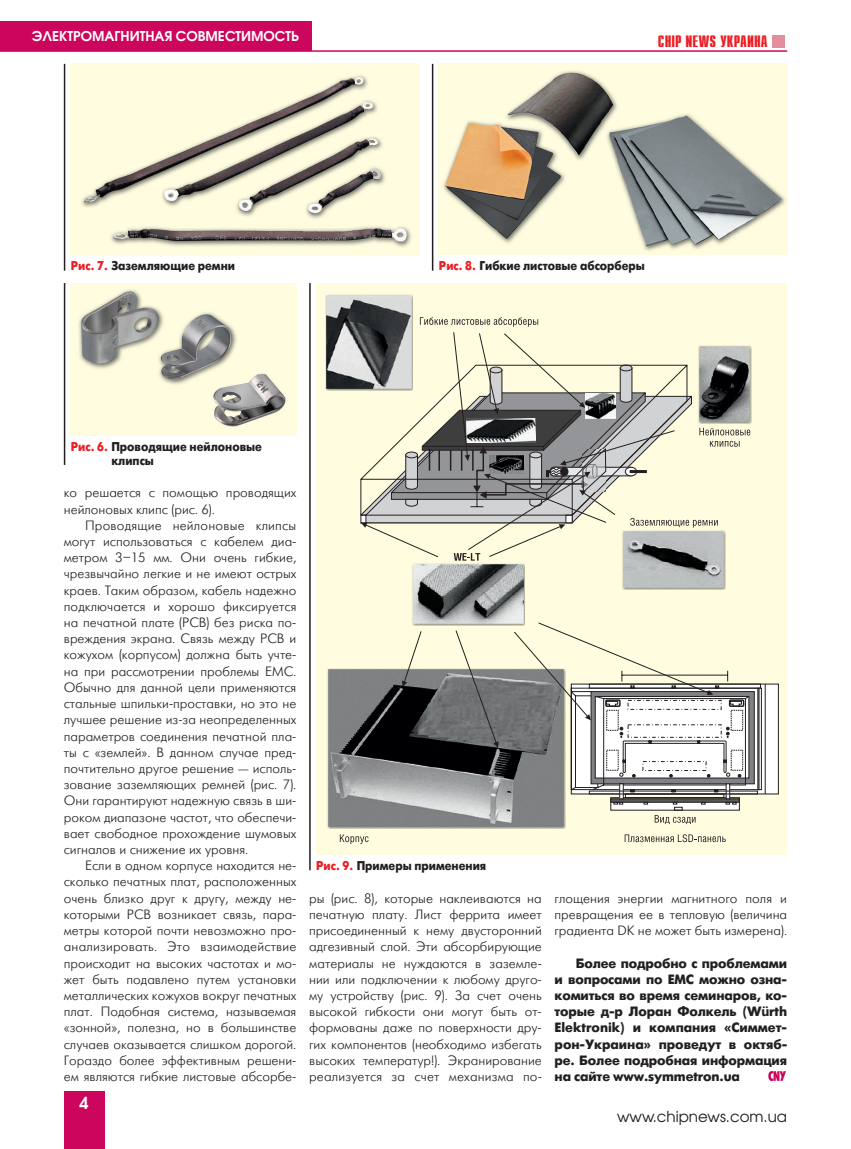
<style>
.page{position:relative;width:851px;height:1149px;background:#fff}
.page>*{position:absolute;margin:0;border:0;box-sizing:border-box;transform-origin:0 0}
.t1{font:700 16.5px "Compact C";color:#ee1d23}
.t2{font:600 16.5px "Avant Garde Gothic C";color:#fff}
.t3{font:15px "Avant Garde Gothic C";color:#231f20}
.t4{font:13.5px/16.2px "Futuris Light C";color:#231f20;text-align:justify}
.t5{font:700 13.5px/16.2px "Futuris C";letter-spacing:-.01em;color:#231f20;text-align:justify}
.t6{font:600 13.5px "Avant Garde Gothic C";color:#fff}
.t7{font:700 12.75px/14.2px "Futuris C";color:#231f20;scale:.9 1}
.s1{color:#ee1d23}
.s2{font-family:"Khmer UI"}
</style>
<div class="page">
<div style="left:64px;top:1091px;width:40px;height:57px;background:#cc055d"></div>
<hr style="left:0;top:50px;width:787px;height:2px;background:#cc055d">
<div style="left:772px;top:35px;width:12px;height:12px;background:#e48e9d"></div>
<div style="left:0;top:21px;width:312px;height:30px;background:#cc055d"></div>
<svg style="left:768px;top:1071px;width:17px;height:9px"></svg>
<hr style="left:432px;top:64px;width:1px;height:206px;background:#231f20">
<img style="left:439px;top:64px;width:348px;height:191px">
<hr style="left:309px;top:283px;width:1px;height:587px;background:#231f20">
<div style="left:316px;top:283px;width:471px;height:571px;background:#fffce0"></div>
<img style="left:327px;top:668px;width:238px;height:160px">
<svg style="left:623px;top:560px;width:156px;height:234px"></svg>
<svg style="left:538px;top:621px;width:220px;height:9px"></svg>
<svg style="left:402px;top:631px;width:20px;height:56px"></svg>
<svg style="left:455px;top:630px;width:43px;height:117px"></svg>
<svg style="left:360px;top:317px;width:390px;height:243px"></svg>
<svg style="left:340px;top:834px;width:28px;height:9px"></svg>
<svg style="left:513px;top:630px;width:252px;height:193px"></svg>
<svg style="left:624px;top:834px;width:101px;height:7px"></svg>
<img style="left:325px;top:294px;width:88px;height:96px">
<img style="left:697px;top:344px;width:54px;height:79px">
<img style="left:621px;top:529px;width:104px;height:60px">
<img style="left:412px;top:563px;width:113px;height:62px">
<img style="left:489px;top:455px;width:35px;height:18px">
<img style="left:466px;top:418px;width:69px;height:25px">
<img style="left:585px;top:393px;width:30px;height:25px">
<hr style="left:64px;top:283px;width:1px;height:182px;background:#231f20">
<img style="left:71px;top:283px;width:225px;height:152px">
<hr style="left:64px;top:64px;width:1px;height:206px;background:#231f20">
<img style="left:71px;top:64px;width:348px;height:191px">
<p class="t6" style="left:32px;top:28px;width:268px">Электромагнитная совместимость</p>
<p class="t1" style="left:658px;top:33px;width:111px">CHIP NEWS УКРАИНА</p>
<p class="t7" style="left:71px;top:259px;width:184px"><span class="s1">Рис. 7.</span> Заземляющие ремни</p>
<p class="t7" style="left:439px;top:259px;width:230px"><span class="s1">Рис. 8.</span> Гибкие листовые абсорберы</p>
<p class="t7" style="left:111px;top:439px;width:169px;text-indent:-40px"><span class="s1">Рис. 6.</span> П роводящие нейлоновые клипсы</p>
<p class="t4" style="left:64px;top:485px;width:234px">ко решается с помощью проводящих нейлоновых клипс (рис. 6).</p>
<p class="t4" style="left:64px;top:517px;width:234px;text-indent:21px">Проводящие нейлоновые клипсы могут использоваться с кабелем диа&shy;метром 3–15 мм. Они очень гибкие, чрезвычайно легкие и не имеют острых краев. Таким образом, кабель надежно подключается и хорошо фиксируется на печатной плате (PCB) без риска по&shy;вреждения экрана. Связь между PCB и кожухом (корпусом) должна быть учте&shy;на при рассмотрении проблемы EMC.<br>Обычно для данной цели применяются стальные шпильки-проставки, но это не лучшее решение из-за неопределенных параметров соединения печатной пла&shy;ты с «землей». В данном случае пред&shy;почтительно другое решение — исполь&shy;зование заземляющих ремней (рис. 7).<br>Они гарантируют надежную связь в ши&shy;роком диапазоне частот, что обеспечи&shy;вает свободное прохождение шумовых сигналов и снижение их уровня.</p>
<p class="t4" style="left:64px;top:857px;width:234px;text-indent:21px">Если в одном корпусе находится не&shy;сколько печатных плат, расположенных очень близко друг к другу, между не&shy;которыми PCB возникает связь, пара&shy;метры которой почти невозможно про&shy;анализировать. Это взаимодействие происходит на высоких частотах и мо&shy;жет быть подавлено путем установки металлических кожухов вокруг печатных плат. Подобная система, называемая «зонной», полезна, но в большинстве случаев оказывается слишком дорогой.<br>Гораздо более эффективным решени&shy;ем являются гибкие листовые абсорбе-</p>
<p class="t2" style="left:79px;top:1092px;width:11px">4</p>
<p class="t7" style="left:316px;top:858px;width:190px"><span class="s1">Рис. 9.</span> П римеры применения</p>
<p class="t4" style="left:309px;top:890px;width:234px">ры (рис. 8), которые наклеиваются на печатную плату. Лист феррита имеет присоединенный к нему двусторонний адгезивный слой. Эти абсорбирующие материалы не нуждаются в заземле&shy;нии или подключении к любому друго&shy;му устройству (рис. 9). За счет очень высокой гибкости они могут быть от&shy;формованы даже по поверхности дру&shy;гих компонентов (необходимо избегать высоких температур!). Экранирование реализуется за счет механизма по-</p>
<p class="t4" style="left:554px;top:890px;width:234px">глощения энергии магнитного поля и превращения ее в тепловую (величина градиента DK не может быть измерена).</p>
<p class="t5" style="left:554px;top:954px;width:234px;text-indent:21px">Более подробно с проблемами и вопросами по EМС можно озна&shy;комиться во время семинаров, ко&shy;торые д-р Лоран Фолкель (W<span class="s2">ü</span>rth Elektronik) и компания «Симмет&shy;рон-Украина» проведут в октяб&shy;ре. Более подробная информация на сайте www.symmetron.ua</p>
<p class="t3" style="left:617px;top:1106px;width:171px">www.chipnews.com.ua</p>
</div>
